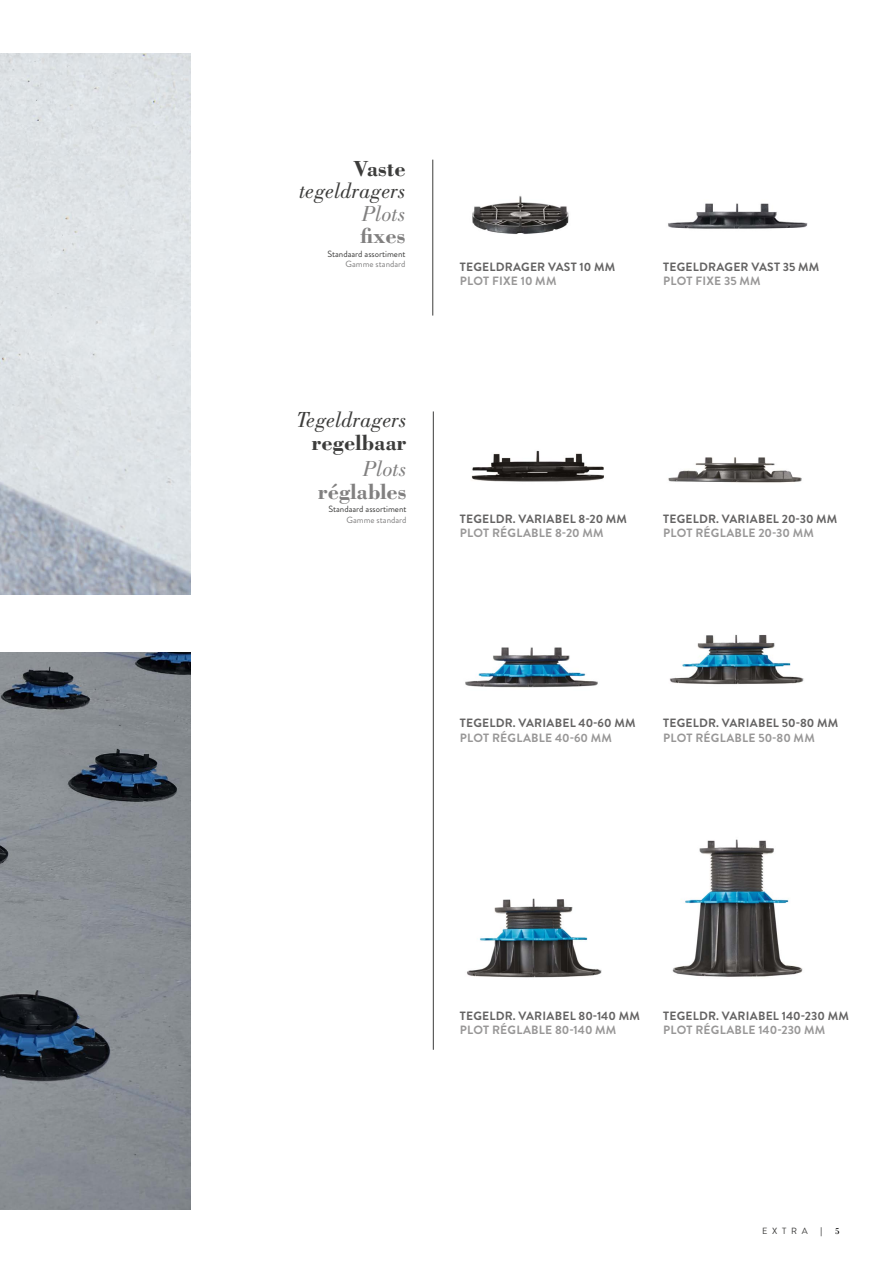
<style>
.page{position:relative;width:893px;height:1263px;background:#fff}
.page>*{position:absolute;margin:0;border:0;box-sizing:border-box;transform-origin:0 0}
.t1{font:italic 22.5px "Bodoni Std";color:#3c3c3b}
.t2{font:700 22.5px "Bodoni Std";color:#3c3c3b}
.t3{font:700 22.5px "Bodoni Std";color:#818080}
.t4{font:italic 22.5px "Bodoni Std";color:#818080}
.t5{font:700 12px "Brandon Grotesque";letter-spacing:.02em;color:#646363}
.t6{font:700 12px "Brandon Grotesque";letter-spacing:.02em;color:#989797}
.t7{font:9px "Brandon Grotesque";color:#3c3c3b}
.t8{font:9px "Brandon Grotesque";color:#818080}
.t9{font:9px "Bodoni Std";color:#000}
.s1{font-family:"Bodoni Std";color:#000}
</style>
<div class="page">
<img style="left:0;top:653px;width:190px;height:557px">
<img style="left:668px;top:203px;width:140px;height:26px">
<img style="left:472px;top:196px;width:97px;height:38px">
<hr style="left:432px;top:160px;width:1px;height:156px;background:#3c3c3b">
<img style="left:465px;top:647px;width:133px;height:41px">
<img style="left:668px;top:457px;width:134px;height:26px">
<img style="left:471px;top:450px;width:133px;height:32px">
<hr style="left:433px;top:411px;width:1px;height:639px;background:#3c3c3b">
<img style="left:669px;top:634px;width:135px;height:51px">
<img style="left:467px;top:898px;width:135px;height:80px">
<img style="left:672px;top:839px;width:131px;height:138px">
<img style="left:0;top:53px;width:190px;height:542px">
<h1 class="t2" style="left:354px;top:154px;width:54px">Vaste</h1>
<h1 class="t1" style="left:299px;top:178px;width:108px">tegeldragers</h1>
<h1 class="t4" style="left:362px;top:201px;width:45px">Plots</h1>
<h1 class="t3" style="left:361px;top:222px;width:47px">fixes</h1>
<p class="t7" style="left:327px;top:247px;width:80px">Standaard assortiment</p>
<p class="t8" style="left:345px;top:258px;width:62px">Gamme standard</p>
<p class="t5" style="left:663px;top:258px;width:158px">TEGELDRAGER VAST 35 MM</p>
<p class="t6" style="left:663px;top:273px;width:99px">PLOT FIXE 35 MM</p>
<p class="t5" style="left:460px;top:258px;width:157px">TEGELDRAGER VAST 10 MM</p>
<p class="t6" style="left:460px;top:273px;width:98px">PLOT FIXE 10 MM</p>
<h1 class="t1" style="left:296px;top:407px;width:112px">Tegeldragers</h1>
<h1 class="t2" style="left:312px;top:428px;width:96px">regelbaar</h1>
<h1 class="t4" style="left:363px;top:456px;width:45px">Plots</h1>
<h1 class="t3" style="left:318px;top:477px;width:90px">réglables</h1>
<p class="t7" style="left:328px;top:503px;width:80px">Standaard assortiment</p>
<p class="t8" style="left:346px;top:513px;width:62px">Gamme standard</p>
<p class="t5" style="left:460px;top:510px;width:169px">TEGELDR. VARIABEL 8-20 MM</p>
<p class="t6" style="left:460px;top:524px;width:145px">PLOT RÉGLABLE 8-20 MM</p>
<p class="t5" style="left:663px;top:510px;width:176px">TEGELDR. VARIABEL 20-30 MM</p>
<p class="t6" style="left:663px;top:524px;width:152px">PLOT RÉGLABLE 20-30 MM</p>
<p class="t5" style="left:460px;top:715px;width:177px">TEGELDR. VARIABEL 40-60 MM</p>
<p class="t6" style="left:460px;top:729px;width:154px">PLOT RÉGLABLE 40-60 MM</p>
<p class="t5" style="left:663px;top:715px;width:177px">TEGELDR. VARIABEL 50-80 MM</p>
<p class="t6" style="left:663px;top:729px;width:153px">PLOT RÉGLABLE 50-80 MM</p>
<p class="t5" style="left:460px;top:1007px;width:182px">TEGELDR. VARIABEL 80-140 MM</p>
<p class="t6" style="left:460px;top:1022px;width:158px">PLOT RÉGLABLE 80-140 MM</p>
<p class="t5" style="left:663px;top:1007px;width:187px">TEGELDR. VARIABEL 140-230 MM</p>
<p class="t6" style="left:663px;top:1022px;width:164px">PLOT RÉGLABLE 140-230 MM</p>
<p class="t7" style="left:762px;top:1225px;width:63px">EXTRA <span class="s1">|</span></p>
<p class="t9" style="left:835px;top:1226px;width:6px">5</p>
</div>
